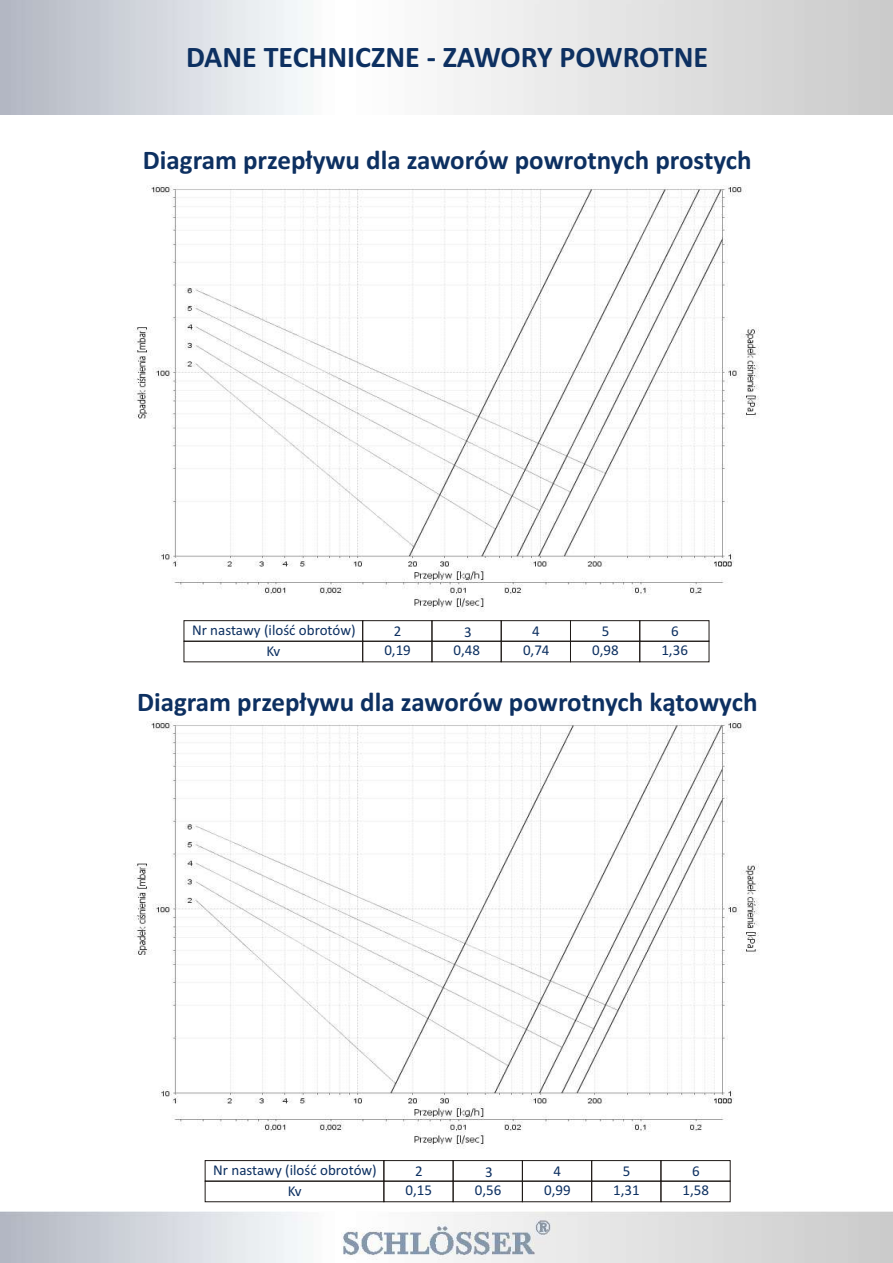
<style>
.page{position:relative;width:893px;height:1263px;background:#fff}
.page>*{position:absolute;margin:0;border:0;box-sizing:border-box;transform-origin:0 0}
.t1{font:700 30px "Calibri";color:#0d3061}
.t2{font:700 27px "Calibri";color:#0d3061}
.t3{font:15px/19.6px "Calibri";color:#0d3061;text-align:center}
</style>
<div class="page">
<img style="left:0;top:1212px;width:893px;height:51px">
<div style="left:570px;top:620px;width:70px;height:21px;border:1px solid #1f1a17"></div>
<div style="left:501px;top:620px;width:70px;height:21px;border:1px solid #1f1a17"></div>
<div style="left:432px;top:620px;width:69px;height:21px;border:1px solid #1f1a17"></div>
<div style="left:363px;top:620px;width:69px;height:21px;border:1px solid #1f1a17"></div>
<div style="left:184px;top:620px;width:179px;height:21px;border:1px solid #1f1a17"></div>
<div style="left:570px;top:641px;width:70px;height:21px;border:1px solid #1f1a17"></div>
<div style="left:501px;top:641px;width:70px;height:21px;border:1px solid #1f1a17"></div>
<div style="left:432px;top:641px;width:69px;height:21px;border:1px solid #1f1a17"></div>
<div style="left:363px;top:641px;width:69px;height:21px;border:1px solid #1f1a17"></div>
<div style="left:184px;top:641px;width:179px;height:21px;border:1px solid #1f1a17"></div>
<div style="left:640px;top:620px;width:69px;height:21px;border:1px solid #1f1a17"></div>
<div style="left:640px;top:641px;width:69px;height:21px;border:1px solid #1f1a17"></div>
<img style="left:133px;top:185px;width:626px;height:426px">
<div style="left:591px;top:1160px;width:70px;height:21px;border:1px solid #1f1a17"></div>
<div style="left:522px;top:1160px;width:70px;height:21px;border:1px solid #1f1a17"></div>
<div style="left:453px;top:1160px;width:70px;height:21px;border:1px solid #1f1a17"></div>
<div style="left:384px;top:1160px;width:69px;height:21px;border:1px solid #1f1a17"></div>
<div style="left:205px;top:1160px;width:179px;height:21px;border:1px solid #1f1a17"></div>
<div style="left:591px;top:1181px;width:70px;height:21px;border:1px solid #1f1a17"></div>
<div style="left:522px;top:1181px;width:70px;height:21px;border:1px solid #1f1a17"></div>
<div style="left:453px;top:1181px;width:70px;height:21px;border:1px solid #1f1a17"></div>
<div style="left:384px;top:1181px;width:69px;height:21px;border:1px solid #1f1a17"></div>
<div style="left:205px;top:1181px;width:179px;height:21px;border:1px solid #1f1a17"></div>
<div style="left:661px;top:1160px;width:69px;height:21px;border:1px solid #1f1a17"></div>
<div style="left:661px;top:1181px;width:69px;height:21px;border:1px solid #1f1a17"></div>
<img style="left:134px;top:722px;width:625px;height:426px">
<h1 class="t1" style="left:186px;top:44px;width:524px">DANE TECHNICZNE - ZAWORY POWROTNE</h1>
<h2 class="t2" style="left:143px;top:149px;width:610px">Diagram przep³ywu dla zaworów powrotnych prostych</h2>
<p class="t3" style="left:192px;top:621px;width:165px">Nr nastawy (iloœæ obrotów)</p>
<p class="t3" style="left:661px;top:622px;width:28px">6<br>1,36</p>
<h2 class="t2" style="left:137px;top:690px;width:622px">Diagram przep³ywu dla zaworów powrotnych k¹towych</h2>
<p class="t3" style="left:394px;top:622px;width:9px">2</p>
<p class="t3" style="left:464px;top:623px;width:9px">3</p>
<p class="t3" style="left:532px;top:622px;width:9px">4</p>
<p class="t3" style="left:602px;top:622px;width:9px">5</p>
<p class="t3" style="left:384px;top:642px;width:28px">0,19</p>
<p class="t3" style="left:454px;top:642px;width:28px">0,48</p>
<p class="t3" style="left:523px;top:642px;width:28px">0,74</p>
<p class="t3" style="left:592px;top:642px;width:28px">0,98</p>
<p class="t3" style="left:267px;top:643px;width:15px">Kv</p>
<p class="t3" style="left:213px;top:1161px;width:165px">Nr nastawy (iloœæ obrotów)</p>
<p class="t3" style="left:288px;top:1182px;width:15px">Kv</p>
<p class="t3" style="left:415px;top:1162px;width:9px">2</p>
<p class="t3" style="left:485px;top:1163px;width:9px">3</p>
<p class="t3" style="left:553px;top:1162px;width:9px">4</p>
<p class="t3" style="left:623px;top:1162px;width:9px">5</p>
<p class="t3" style="left:405px;top:1181px;width:28px">0,15</p>
<p class="t3" style="left:475px;top:1181px;width:28px">0,56</p>
<p class="t3" style="left:544px;top:1181px;width:28px">0,99</p>
<p class="t3" style="left:613px;top:1181px;width:28px">1,31</p>
<p class="t3" style="left:682px;top:1162px;width:28px">6<br>1,58</p>
</div>
